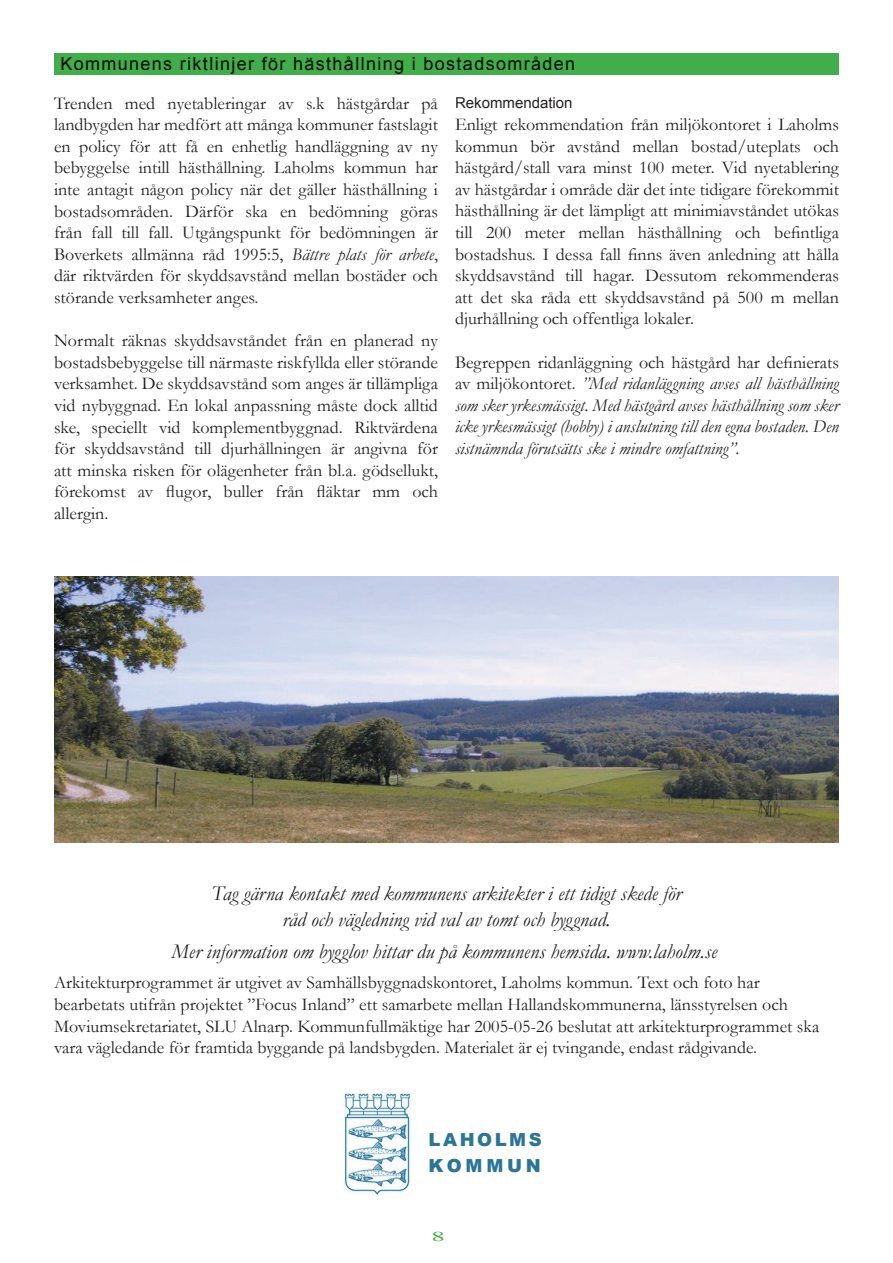
<style>
.page{position:relative;width:893px;height:1263px;background:#fff}
.page>*{position:absolute;margin:0;border:0;box-sizing:border-box;transform-origin:0 0}
.t1{font:italic 21px/25.2px "Garamond";color:#231f20;text-align:center}
.t2{font:18px/21.6px "Garamond";color:#231f20;text-align:justify}
.t3{font:italic 18px/21.6px "Garamond";color:#231f20;text-align:justify}
.t4{font:18px "Arial";letter-spacing:.075em;color:#000700}
.t5{font:900 18px/26.1px "Arial";letter-spacing:.14em;color:#2a7598}
.t6{font:15px "Arial";color:#231f20}
.t7{font:13.5px "Times New Roman";color:#40ae49;scale:2 1}
.s1{font-style:italic}
.s2{font-style:normal}
</style>
<div class="page">
<img style="left:344px;top:1094px;width:67px;height:101px">
<div style="left:54px;top:54px;width:785px;height:21px;background:#40ae49"></div>
<img style="left:54px;top:577px;width:785px;height:265px">
<p class="t4" style="left:60px;top:52px;width:516px">Kommunens riktlinjer för hästhållning i bostadsområden</p>
<p class="t2" style="left:54px;top:92px;width:385px">Trenden med nyetableringar av s.k hästgårdar på landbygden har medfört att många kommuner fastslagit en policy för att få en enhetlig handläggning av ny bebyggelse intill hästhållning. Laholms kommun har inte antagit någon policy när det gäller hästhållning i bostadsområden. Därför ska en bedömning göras från fall till fall. Utgångspunkt för bedömningen är Boverkets allmänna råd 1995:5, <span class="s1">Bättre plats för arbete</span>, där riktvärden för skyddsavstånd mellan bostäder och störande verksamheter anges.</p>
<p class="t2" style="left:54px;top:329px;width:385px">Normalt räknas skyddsavståndet från en planerad ny bostadsbebyggelse till närmaste riskfyllda eller störande verksamhet. De skyddsavstånd som anges är tillämpliga vid nybyggnad. En lokal anpassning måste dock alltid ske, speciellt vid komplementbyggnad. Riktvärdena för skyddsavstånd till djurhållningen är angivna för att minska risken för olägenheter från bl.a. gödsellukt, förekomst av flugor, buller från fläktar mm och allergin.</p>
<p class="t6" style="left:455px;top:93px;width:119px">Rekommendation</p>
<p class="t2" style="left:455px;top:113px;width:385px">Enligt rekommendation från miljökontoret i Laholms kommun bör avstånd mellan bostad/uteplats och hästgård/stall vara minst 100 meter. Vid nyetablering av hästgårdar i område där det inte tidigare förekommit hästhållning är det lämpligt att minimiavståndet utökas till 200 meter mellan hästhållning och befintliga bostadshus. I dessa fall finns även anledning att hålla skyddsavstånd till hagar. Dessutom rekommenderas att det ska råda ett skyddsavstånd på 500 m mellan djurhållning och offentliga lokaler.</p>
<p class="t3" style="left:455px;top:351px;width:385px"><span class="s2">Begreppen ridanläggning och hästgård har definierats av miljökontoret.</span> ”Med ridanläggning avses all hästhållning som sker yrkesmässigt. Med hästgård avses hästhållning som sker icke yrkesmässigt (hobby) i anslutning till den egna bostaden. Den sistnämnda förutsätts ske i mindre omfattning”.</p>
<p class="t1" style="left:211px;top:881px;width:472px">Tag gärna kontakt med kommunens arkitekter i ett tidigt skede för råd och vägledning vid val av tomt och byggnad.</p>
<p class="t1" style="left:172px;top:938px;width:547px">Mer information om bygglov hittar du på kommunens hemsida. www.laholm.se</p>
<p class="t2" style="left:54px;top:971px;width:767px;text-align:left">Arkitekturprogrammet är utgivet av Samhällsbyggnadskontoret, Laholms kommun. Text och foto har bearbetats utifrån projektet ”Focus Inland” ett samarbete mellan Hallandskommunerna, länsstyrelsen och Moviumsekretariatet, SLU Alnarp. Kommunfullmäktige har 2005-05-26 beslutat att arkitekturprogrammet ska vara vägledande för framtida byggande på landsbygden. Materialet är ej tvingande, endast rådgivande.</p>
<p class="t5" style="left:429px;top:1125px;width:115px">LAHOLMS<br>KOMMUN</p>
<p class="t7" style="left:432px;top:1228px;width:8px">8</p>
</div>
